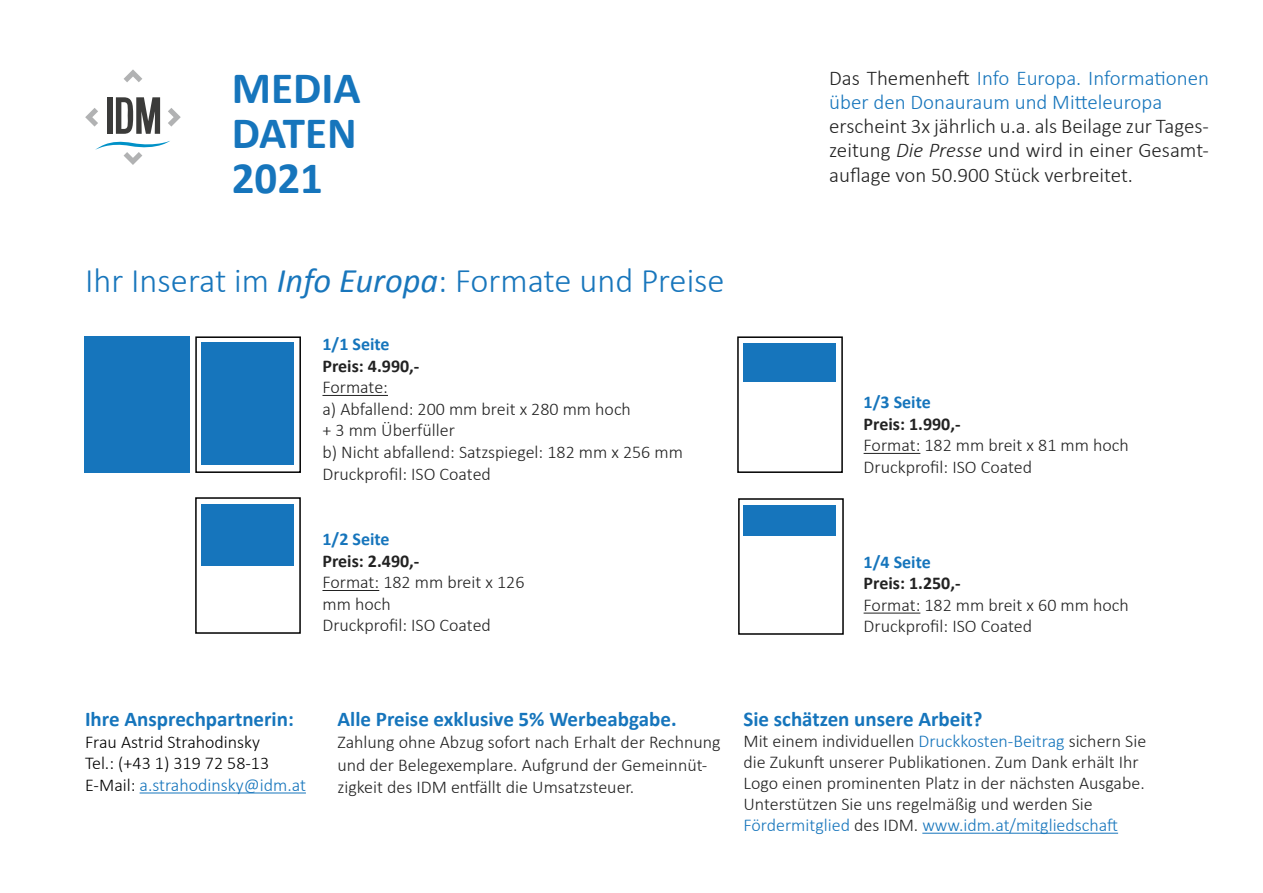
<style>
.page{position:relative;width:1263px;height:893px;background:#fff}
.page>*{position:absolute;margin:0;border:0;box-sizing:border-box;transform-origin:0 0}
.t1{font:700 45px/45px "Calibri";color:#1675bc;text-align:justify}
.t2{font:300 34.5px "Calibri";color:#1876bc}
.t3{font:300 21px/24.6px "Calibri";color:#222;text-align:justify}
.t4{font:700 21px "Calibri";color:#1675bc}
.t5{font:300 21px/24px "Calibri";color:#1675bc}
.t6{font:300 18px/21.6px "Calibri";color:#222}
.t7{font:300 18px/21.6px "Calibri";color:#000}
.t8{font:700 18px "Calibri";color:#222}
.t9{font:700 18px "Calibri";color:#1675bc}
.s1{font-weight:400;font-style:italic}
.s2{color:#222}
.s3{font-style:italic}
.s4{color:#1675bc}
</style>
<div class="page">
<div style="left:195px;top:497px;width:106px;height:137px;border:2px solid #000"></div>
<hr style="left:322px;top:395px;width:66px;height:1px;background:#222">
<hr style="left:322px;top:590px;width:57px;height:1px;background:#222">
<div style="left:85px;top:336px;width:105px;height:137px;background:#1675bc"></div>
<div style="left:195px;top:336px;width:106px;height:137px;border:2px solid #000"></div>
<div style="left:202px;top:343px;width:92px;height:122px;background:#1675bc"></div>
<div style="left:201px;top:504px;width:93px;height:61px;background:#1675bc"></div>
<div style="left:743px;top:505px;width:93px;height:31px;background:#1675bc"></div>
<hr style="left:864px;top:613px;width:56px;height:1px;background:#222">
<hr style="left:864px;top:453px;width:56px;height:1px;background:#222">
<hr style="left:922px;top:833px;width:196px;height:1px;background:#1675bc">
<div style="left:737px;top:336px;width:106px;height:137px;border:2px solid #000"></div>
<div style="left:743px;top:343px;width:93px;height:38px;background:#1675bc"></div>
<div style="left:738px;top:498px;width:106px;height:137px;border:2px solid #000"></div>
<hr style="left:140px;top:792px;width:166px;height:1px;background:#1675bc">
<svg style="left:85px;top:108px;width:13px;height:19px"></svg>
<svg style="left:124px;top:69px;width:18px;height:13px"></svg>
<svg style="left:95px;top:141px;width:75px;height:24px"></svg>
<svg style="left:168px;top:108px;width:13px;height:19px"></svg>
<div style="left:107px;top:97px;width:5px;height:37px;background:#3b3b3a"></div>
<svg style="left:116px;top:97px;width:44px;height:37px"></svg>
<h1 class="t1" style="left:232px;top:64px;width:130px">MEDIA DATEN 2021</h1>
<h2 class="t2" style="left:85px;top:260px;width:641px">Ihr Inserat im <span class="s1">Info Europa</span>: Formate und Preise</h2>
<p class="t9" style="left:322px;top:331px;width:69px">1/1 Seite</p>
<p class="t8" style="left:322px;top:353px;width:98px">Preis: 4.990,-</p>
<p class="t6" style="left:322px;top:376px;width:362px">Formate:<br>a) Abfallend: 200 mm breit x 280 mm hoch<br>+ 3 mm Überfüller<br>b) Nicht abfallend: Satzspiegel: 182 mm x 256 mm<br>Druckprofil: ISO Coated</p>
<p class="t9" style="left:322px;top:526px;width:69px">1/2 Seite</p>
<p class="t8" style="left:322px;top:548px;width:98px">Preis: 2.490,-</p>
<p class="t6" style="left:322px;top:571px;width:203px">Format: 182 mm breit x 126 mm hoch<br>Druckprofil: ISO Coated</p>
<p class="t5" style="left:829px;top:66px;width:381px"><span class="s2">Das Themenheft</span> Info Europa. Informationen über den Donauraum und Mitteleuropa</p>
<p class="t3" style="left:829px;top:114px;width:381px">erscheint 3x jährlich u.a. als Beilage zur Tages&shy;zeitung <span class="s3">Die Presse</span> und wird in einer Gesamt&shy;auflage von 50.900 Stück verbreitet.</p>
<p class="t9" style="left:864px;top:389px;width:69px">1/3 Seite</p>
<p class="t8" style="left:864px;top:411px;width:98px">Preis: 1.990,-</p>
<p class="t6" style="left:864px;top:434px;width:267px">Format: 182 mm breit x 81 mm hoch<br>Druckprofil: ISO Coated</p>
<p class="t9" style="left:864px;top:549px;width:69px">1/4 Seite</p>
<p class="t8" style="left:864px;top:570px;width:98px">Preis: 1.250,-</p>
<p class="t6" style="left:864px;top:594px;width:267px">Format: 182 mm breit x 60 mm hoch<br>Druckprofil: ISO Coated</p>
<p class="t4" style="left:85px;top:704px;width:210px">Ihre Ansprechpartnerin:</p>
<p class="t7" style="left:85px;top:730px;width:222px">Frau Astrid Strahodinsky<br>Tel.: (+43 1) 319 72 58-13<br>E-Mail: <span class="s4">a.strahodinsky@idm.at</span></p>
<p class="t4" style="left:337px;top:704px;width:341px">Alle Preise exklusive 5% Werbeabgabe.</p>
<p class="t6" style="left:337px;top:731px;width:385px;line-height:22.5px">Zahlung ohne Abzug sofort nach Erhalt der Rechnung und der Belegexemplare. Aufgrund der Gemeinnüt&shy;zigkeit des IDM entfällt die Umsatzsteuer.</p>
<p class="t4" style="left:743px;top:704px;width:241px">Sie schätzen unsere Arbeit?</p>
<p class="t6" style="left:743px;top:730px;width:404px;line-height:21px">Mit einem individuellen <span class="s4">Druckkosten-Beitrag</span> sichern Sie die Zukunft unserer Publikationen. Zum Dank erhält Ihr Logo einen prominenten Platz in der nächsten Ausgabe.<br>Unterstützen Sie uns regelmäßig und werden Sie <span class="s4">Fördermitglied</span> des IDM. <span class="s4">www.idm.at/mitgliedschaft</span></p>
</div>
